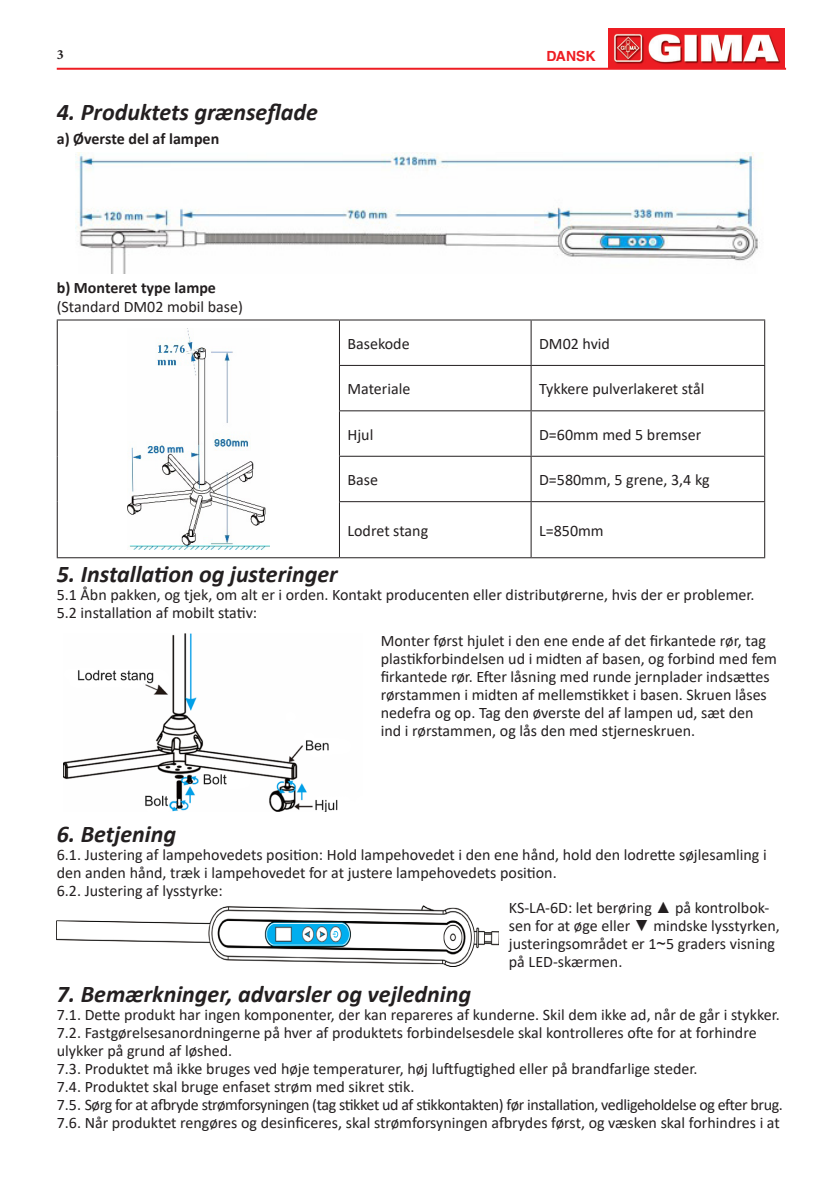
<style>
.page{position:relative;width:840px;height:1191px;background:#fff}
.page>*{position:absolute;margin:0;border:0;box-sizing:border-box;transform-origin:0 0}
.CAPITOLO{font:italic 700 24px "Calibri";color:#231f20}
.Testo_8_pt{font:16px/18px "Calibri";color:#231f20}
.Testo_8_pt-2{font:16px "Calibri";letter-spacing:-.025em;color:#231f20}
.Testo_8_pt_bold{font:700 16px "Calibri";color:#231f20}
.t1{font:700 14px "Helvetica LT Std";color:#ee1d23}
.PAGINE{font:700 14px "Minion Pro";color:#231f20}
.s1{font-family:"Times New Roman"}
.s2{font-family:"Arial"}
</style>
<div class="page">
<hr style="left:57px;top:68px;width:728px;height:2px;background:#ee1d23">
<img style="left:608px;top:28px;width:176px;height:40px">
<img style="left:75px;top:152px;width:685px;height:122px">
<hr style="left:57px;top:319px;width:282px;height:1px;background:#231f20">
<hr style="left:57px;top:320px;width:1px;height:45px;background:#231f20">
<hr style="left:57px;top:365px;width:1px;height:46px;background:#231f20">
<hr style="left:57px;top:411px;width:1px;height:45px;background:#231f20">
<hr style="left:57px;top:456px;width:1px;height:45px;background:#231f20">
<hr style="left:57px;top:501px;width:1px;height:56px;background:#231f20">
<hr style="left:57px;top:557px;width:282px;height:1px;background:#231f20">
<hr style="left:339px;top:319px;width:192px;height:1px;background:#231f20">
<hr style="left:339px;top:320px;width:1px;height:45px;background:#231f20">
<hr style="left:531px;top:319px;width:233px;height:1px;background:#231f20">
<hr style="left:530px;top:320px;width:1px;height:45px;background:#231f20">
<hr style="left:763px;top:320px;width:1px;height:45px;background:#231f20">
<hr style="left:339px;top:365px;width:192px;height:1px;background:#231f20">
<hr style="left:339px;top:366px;width:1px;height:44px;background:#231f20">
<hr style="left:531px;top:365px;width:233px;height:1px;background:#231f20">
<hr style="left:530px;top:366px;width:1px;height:44px;background:#231f20">
<hr style="left:763px;top:366px;width:1px;height:44px;background:#231f20">
<hr style="left:339px;top:410px;width:192px;height:1px;background:#231f20">
<hr style="left:339px;top:411px;width:1px;height:45px;background:#231f20">
<hr style="left:531px;top:410px;width:233px;height:1px;background:#231f20">
<hr style="left:530px;top:411px;width:1px;height:45px;background:#231f20">
<hr style="left:763px;top:411px;width:1px;height:45px;background:#231f20">
<hr style="left:339px;top:456px;width:192px;height:1px;background:#231f20">
<hr style="left:339px;top:457px;width:1px;height:44px;background:#231f20">
<hr style="left:531px;top:456px;width:233px;height:1px;background:#231f20">
<hr style="left:530px;top:457px;width:1px;height:44px;background:#231f20">
<hr style="left:763px;top:457px;width:1px;height:44px;background:#231f20">
<hr style="left:339px;top:501px;width:192px;height:1px;background:#231f20">
<hr style="left:339px;top:502px;width:1px;height:55px;background:#231f20">
<hr style="left:531px;top:501px;width:233px;height:1px;background:#231f20">
<hr style="left:530px;top:502px;width:1px;height:55px;background:#231f20">
<hr style="left:763px;top:502px;width:1px;height:55px;background:#231f20">
<hr style="left:339px;top:557px;width:192px;height:1px;background:#231f20">
<hr style="left:531px;top:557px;width:233px;height:1px;background:#231f20">
<img style="left:127px;top:328px;width:142px;height:222px">
<img style="left:63px;top:633px;width:275px;height:178px">
<img style="left:57px;top:905px;width:441px;height:61px">
<p class="PAGINE" style="left:57px;top:44px;width:8px">3</p>
<p class="t1" style="left:546px;top:48px;width:51px">DANSK</p>
<p class="CAPITOLO" style="left:57px;top:95px;width:262px">4. Produktets grænseflade</p>
<p class="Testo_8_pt_bold" style="left:57px;top:127px;width:164px">a) Øverste del af lampen</p>
<p class="Testo_8_pt_bold" style="left:57px;top:277px;width:161px">b) Monteret type lampe</p>
<p class="Testo_8_pt" style="left:57px;top:297px;width:187px">(Standard DM02 mobil base)</p>
<p class="Testo_8_pt" style="left:347px;top:334px;width:64px">Basekode</p>
<p class="Testo_8_pt" style="left:539px;top:334px;width:72px">DM02 hvid</p>
<p class="Testo_8_pt" style="left:347px;top:379px;width:64px">Materiale</p>
<p class="Testo_8_pt" style="left:539px;top:379px;width:167px">Tykkere pulverlakeret stål</p>
<p class="Testo_8_pt" style="left:347px;top:425px;width:27px">Hjul</p>
<p class="Testo_8_pt" style="left:539px;top:425px;width:164px">D=60mm med 5 bremser</p>
<p class="Testo_8_pt" style="left:347px;top:470px;width:32px">Base</p>
<p class="Testo_8_pt" style="left:539px;top:470px;width:172px">D=580mm, 5 grene, 3,4 kg</p>
<p class="Testo_8_pt" style="left:347px;top:521px;width:82px">Lodret stang</p>
<p class="Testo_8_pt" style="left:539px;top:521px;width:66px">L=850mm</p>
<p class="CAPITOLO" style="left:57px;top:557px;width:282px">5. Installation og justeringer</p>
<p class="Testo_8_pt" style="left:57px;top:585px;width:699px">5.1 Åbn pakken, og tjek, om alt er i orden. Kontakt producenten eller distributørerne, hvis der er problemer.</p>
<p class="Testo_8_pt" style="left:57px;top:603px;width:202px">5.2 installation af mobilt stativ:</p>
<p class="Testo_8_pt" style="left:380px;top:631px;width:397px">Monter først hjulet i den ene ende af det firkantede rør, tag plastikforbindelsen ud i midten af basen, og forbind med fem firkantede rør. Efter låsning med runde jernplader indsættes rørstammen i midten af mellemstikket i basen. Skruen låses nedefra og op. Tag den øverste del af lampen ud, sæt den ind i rørstammen, og lås den med stjerneskruen.</p>
<p class="CAPITOLO" style="left:57px;top:816px;width:121px">6. Betjening</p>
<p class="Testo_8_pt" style="left:57px;top:845px;width:711px">6.1. Justering af lampehovedets position: Hold lampehovedet i den ene hånd, hold den lodrette søjlesamling i den anden hånd, træk i lampehovedet for at justere lampehovedets position.</p>
<p class="Testo_8_pt" style="left:57px;top:881px;width:167px">6.2. Justering af lysstyrke:</p>
<p class="Testo_8_pt" style="left:508px;top:898px;width:272px">KS-LA-6D: let berøring <span class="s1">▲</span> på kontrolbok&shy;sen for at øge eller <span class="s1">▼</span> mindske lysstyrken, justeringsområdet er 1<span class="s2">~</span>5 graders visning på LED-skærmen.</p>
<p class="CAPITOLO" style="left:57px;top:976px;width:415px">7. Bemærkninger, advarsler og vejledning</p>
<p class="Testo_8_pt" style="left:57px;top:1005px;width:724px">7.1. Dette produkt har ingen komponenter, der kan repareres af kunderne. Skil dem ikke ad, når de går i stykker.</p>
<p class="Testo_8_pt" style="left:57px;top:1023px;width:701px">7.2. Fastgørelsesanordningerne på hver af produktets forbindelsesdele skal kontrolleres ofte for at forhindre ulykker på grund af løshed.</p>
<p class="Testo_8_pt" style="left:57px;top:1059px;width:641px">7.3. Produktet må ikke bruges ved høje temperaturer, høj luftfugtighed eller på brandfarlige steder.</p>
<p class="Testo_8_pt" style="left:57px;top:1077px;width:359px">7.4. Produktet skal bruge enfaset strøm med sikret stik.</p>
<p class="Testo_8_pt-2" style="left:57px;top:1093px;width:727px">7.5. Sørg for at afbryde strømforsyningen (tag stikket ud af stikkontakten) før installation, vedligeholdelse og efter brug.</p>
<p class="Testo_8_pt" style="left:57px;top:1113px;width:724px">7.6. Når produktet rengøres og desinficeres, skal strømforsyningen afbrydes først, og væsken skal forhindres i at</p>
</div>
